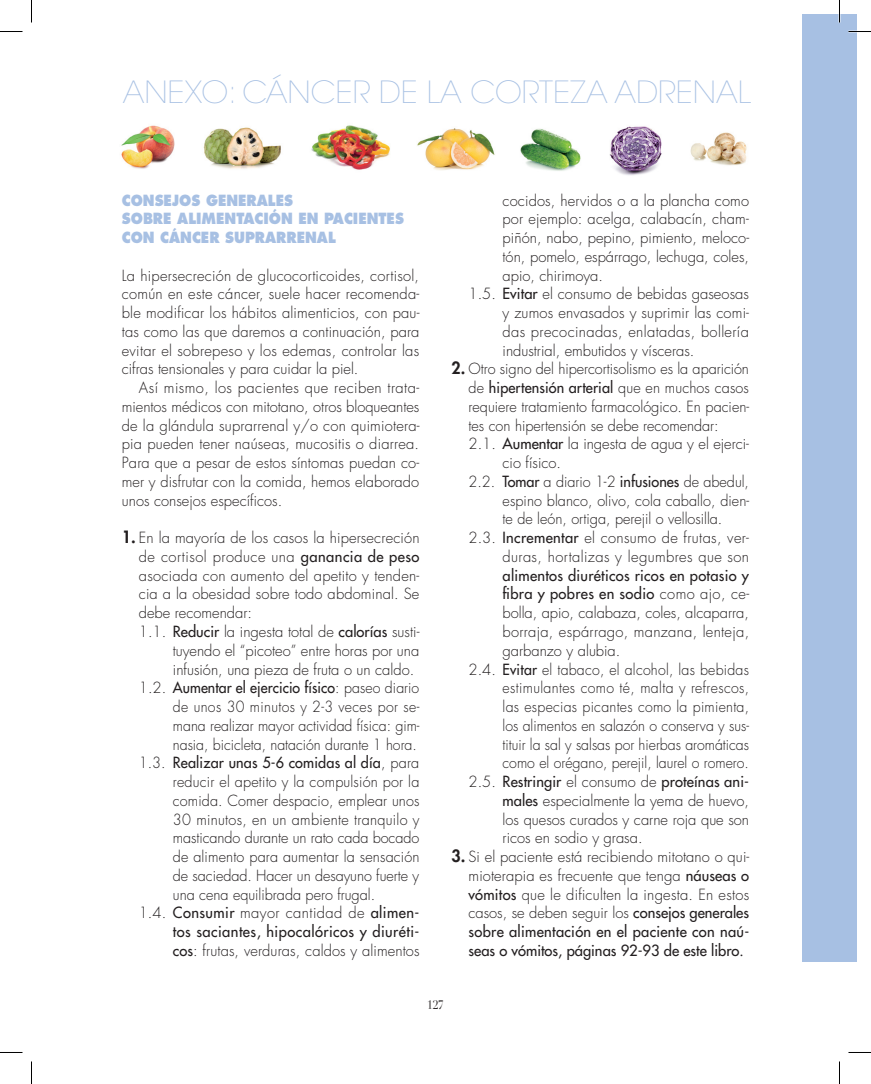
<style>
.page{position:relative;width:871px;height:1084px;background:#fff}
.page>*{position:absolute;margin:0;border:0;box-sizing:border-box;transform-origin:0 0}
.t1{font:200 30.45px "ITC Avant Garde Std";color:#a7c0e3}
.t2{font:300 15px/18.8px "Futura Std";color:#231f20;text-align:justify}
.t3{font:300 15px "Futura Std";color:#231f20;scale:.96 1}
.t4{font:300 15px "Futura Std";color:#231f20;scale:.94 1}
.t5{font:300 15px "Futura Std";letter-spacing:.025em;color:#231f20}
.t6{font:500 15px "Futura Std";letter-spacing:.01em;color:#231f20}
.t7{font:500 15px "Futura Std";letter-spacing:.01em;color:#231f20;scale:.96 1}
.t8{font:300 15px "Futura Std";letter-spacing:.03em;color:#231f20}
.t9{font:800 15px/18.8px "Futura Std";color:#a7c0e3;scale:.9 1}
.t10{font:300 15px "Futura Std";letter-spacing:.025em;color:#231f20;scale:.94 1}
.t11{font:500 15px "Futura Std";letter-spacing:.01em;color:#231f20;scale:.94 1}
.t12{font:500 15px "Futura Std";letter-spacing:.03em;color:#231f20}
.t13{font:300 15px "Futura Std";letter-spacing:.02em;color:#231f20}
.t14{font:300 15px "Futura Std";letter-spacing:.02em;color:#231f20;scale:.94 1}
.t15{font:300 15px "Futura Std";letter-spacing:.02em;color:#231f20;scale:.96 1}
.t16{font:12px "Didot";color:#231f20;scale:.9 1}
.s1{font-weight:800;font-size:16.5px}
.s2{font-weight:500}
.s3{font-weight:300}
</style>
<div class="page">
<div style="left:802px;top:14px;width:54px;height:948px;background:#a7c0e3"></div>
<img style="left:203px;top:127px;width:78px;height:42px">
<img style="left:520px;top:128px;width:61px;height:43px">
<img style="left:417px;top:128px;width:78px;height:42px">
<img style="left:121px;top:125px;width:54px;height:44px">
<img style="left:609px;top:126px;width:53px;height:49px">
<img style="left:690px;top:132px;width:57px;height:34px">
<img style="left:311px;top:125px;width:79px;height:45px">
<hr style="left:838px;top:0;width:2px;height:23px;background:#fff">
<svg style="left:0;top:31px;width:22px;height:1px"></svg>
<svg style="left:848px;top:31px;width:23px;height:1px"></svg>
<svg style="left:0;top:1052px;width:22px;height:1px"></svg>
<svg style="left:848px;top:1052px;width:23px;height:1px"></svg>
<svg style="left:31px;top:0;width:1px;height:23px"></svg>
<svg style="left:31px;top:1061px;width:1px;height:22px"></svg>
<svg style="left:839px;top:0;width:1px;height:23px"></svg>
<svg style="left:839px;top:1061px;width:1px;height:22px"></svg>
<h1 class="t1" style="left:123px;top:74px;width:21px">ANE</h1>
<h1 class="t1" style="left:185px;top:74px;width:80px">XO: CÁNCER</h1>
<h1 class="t1" style="left:379px;top:74px;width:113px">DELACORTEZA</h1>
<h1 class="t1" style="left:614px;top:74px;width:138px">ADRENAL</h1>
<p class="t9" style="left:122px;top:190px;width:315px">CONSEJOS GENERALES<br>SOBRE ALIMENTACIÓN EN PACIENTES<br>CON CÁNCER SUPRARRENAL</p>
<p class="t2" style="left:122px;top:266px;width:299px">La hipersecreción de glucocorticoides, cortisol, común en este cáncer, suele hacer recomenda&shy;ble modificar los hábitos alimenticios, con pau&shy;tas como las que daremos a continuación, para evitar el sobrepeso y los edemas, controlar las cifras tensionales y para cuidar la piel.</p>
<p class="t2" style="left:122px;top:379px;width:299px;text-indent:17px">Así mismo, los pacientes que reciben trata&shy;mientos médicos con mitotano, otros bloqueantes de la glándula suprarrenal y/o con quimiotera&shy;pia pueden tener naúseas, mucositis o diarrea.<br>Para que a pesar de estos síntomas puedan co&shy;mer y disfrutar con la comida, hemos elaborado unos consejos específicos.</p>
<p class="t2" style="left:122px;top:529px;width:299px"><span class="s1">1.</span> En la mayoría de los casos la hipersecreción</p>
<p class="t8" style="left:139px;top:547px;width:282px">de cortisol produce una <span class="s2">ganancia de peso</span></p>
<p class="t2" style="left:139px;top:566px;width:282px">asociada con aumento del apetito y tenden-</p>
<p class="t2" style="left:139px;top:585px;width:282px">cia a la obesidad sobre todo abdominal. Se</p>
<p class="t2" style="left:139px;top:604px;width:115px">debe recomendar:</p>
<p class="t2" style="left:139px;top:622px;width:282px">1.1. <span class="s2">Reducir</span> la ingesta total de <span class="s2">calorías</span> susti-</p>
<p class="t2" style="left:173px;top:641px;width:248px">tuyendo el “picoteo” entre horas por una</p>
<p class="t2" style="left:173px;top:660px;width:243px">infusión, una pieza de fruta o un caldo.</p>
<p class="t11" style="left:139px;top:678px;width:300px"><span class="s3">1.2.</span> Aumentar el ejercicio físico<span class="s3">: paseo diario</span></p>
<p class="t10" style="left:173px;top:697px;width:264px">de unos 30 minutos y 2-3 veces por se-</p>
<p class="t4" style="left:173px;top:716px;width:264px">mana realizar mayor actividad física: gim-</p>
<p class="t4" style="left:173px;top:735px;width:261px">nasia, bicicleta, natación durante 1 hora.</p>
<p class="t7" style="left:139px;top:753px;width:294px"><span class="s3">1.3.</span> Realizar unas 5-6 comidas al día<span class="s3">, para</span></p>
<p class="t3" style="left:173px;top:772px;width:258px">reducir el apetito y la compulsión por la</p>
<p class="t3" style="left:173px;top:791px;width:258px">comida. Comer despacio, emplear unos</p>
<p class="t15" style="left:173px;top:810px;width:258px">30 minutos, en un ambiente tranquilo y</p>
<p class="t3" style="left:173px;top:828px;width:258px">masticando durante un rato cada bocado</p>
<p class="t3" style="left:173px;top:847px;width:258px">de alimento para aumentar la sensación</p>
<p class="t3" style="left:173px;top:866px;width:258px">de saciedad. Hacer un desayuno fuerte y</p>
<p class="t3" style="left:173px;top:885px;width:212px">una cena equilibrada pero frugal.</p>
<p class="t8" style="left:139px;top:903px;width:282px">1.4. <span class="s2">Consumir</span> mayor cantidad de <span class="s2">alimen-</span></p>
<p class="t12" style="left:173px;top:922px;width:248px">tos saciantes, hipocalóricos y diuréti-</p>
<p class="t2" style="left:173px;top:941px;width:248px"><span class="s2">cos</span>: frutas, verduras, caldos y alimentos</p>
<p class="t2" style="left:503px;top:191px;width:248px">cocidos, hervidos o a la plancha como</p>
<p class="t2" style="left:503px;top:210px;width:248px">por ejemplo: acelga, calabacín, cham-</p>
<p class="t2" style="left:503px;top:229px;width:248px">piñón, nabo, pepino, pimiento, meloco-</p>
<p class="t2" style="left:503px;top:247px;width:248px">tón, pomelo, espárrago, lechuga, coles,</p>
<p class="t2" style="left:503px;top:266px;width:102px">apio, chirimoya.</p>
<p class="t2" style="left:468px;top:285px;width:282px">1.5. <span class="s2">Evitar</span> el consumo de bebidas gaseosas</p>
<p class="t2" style="left:503px;top:304px;width:248px">y zumos envasados y suprimir las comi-</p>
<p class="t5" style="left:503px;top:322px;width:248px">das precocinadas, enlatadas, bollería</p>
<p class="t2" style="left:503px;top:341px;width:193px">industrial, embutidos y vísceras.</p>
<p class="t3" style="left:451px;top:360px;width:311px"><span class="s1">2.</span> Otro signo del hipercortisolismo es la aparición</p>
<p class="t7" style="left:468px;top:378px;width:294px"><span class="s3">de</span> hipertensión arterial <span class="s3">que en muchos casos</span></p>
<p class="t3" style="left:468px;top:397px;width:294px">requiere tratamiento farmacológico. En pacien-</p>
<p class="t3" style="left:468px;top:416px;width:262px">tes con hipertensión se debe recomendar:</p>
<p class="t2" style="left:468px;top:435px;width:282px">2.1. <span class="s2">Aumentar</span> la ingesta de agua y el ejerci-</p>
<p class="t2" style="left:503px;top:454px;width:60px">cio físico.</p>
<p class="t3" style="left:468px;top:472px;width:294px">2.2. <span class="s2">Tomar</span> a diario 1-2 <span class="s2">infusiones</span> de abedul,</p>
<p class="t3" style="left:503px;top:491px;width:258px">espino blanco, olivo, cola caballo, dien-</p>
<p class="t3" style="left:503px;top:510px;width:231px">te de león, ortiga, perejil o vellosilla.</p>
<p class="t5" style="left:468px;top:528px;width:282px">2.3. <span class="s2">Incrementar</span> el consumo de frutas, ver-</p>
<p class="t5" style="left:503px;top:547px;width:248px">duras, hortalizas y legumbres que son</p>
<p class="t6" style="left:503px;top:566px;width:248px">alimentos diuréticos ricos en potasio y</p>
<p class="t6" style="left:503px;top:584px;width:248px">fibra y pobres en sodio <span class="s3">como ajo, ce-</span></p>
<p class="t2" style="left:503px;top:604px;width:248px">bolla, apio, calabaza, coles, alcaparra,</p>
<p class="t13" style="left:503px;top:622px;width:248px">borraja, espárrago, manzana, lenteja,</p>
<p class="t2" style="left:503px;top:641px;width:119px">garbanzo y alubia.</p>
<p class="t2" style="left:468px;top:660px;width:282px">2.4. <span class="s2">Evitar</span> el tabaco, el alcohol, las bebidas</p>
<p class="t10" style="left:503px;top:678px;width:264px">estimulantes como té, malta y refrescos,</p>
<p class="t14" style="left:503px;top:697px;width:264px">las especias picantes como la pimienta,</p>
<p class="t4" style="left:503px;top:716px;width:264px">los alimentos en salazón o conserva y sus-</p>
<p class="t4" style="left:503px;top:735px;width:264px">tituir la sal y salsas por hierbas aromáticas</p>
<p class="t4" style="left:503px;top:753px;width:264px">como el orégano, perejil, laurel o romero.</p>
<p class="t6" style="left:468px;top:772px;width:282px"><span class="s3">2.5.</span> Restringir <span class="s3">el consumo de</span> proteínas ani-</p>
<p class="t2" style="left:503px;top:791px;width:248px"><span class="s2">males</span> especialmente la yema de huevo,</p>
<p class="t2" style="left:503px;top:810px;width:248px">los quesos curados y carne roja que son</p>
<p class="t2" style="left:503px;top:829px;width:142px">ricos en sodio y grasa.</p>
<p class="t2" style="left:468px;top:847px;width:282px;text-indent:-17px"><span class="s1">3.</span> Si el paciente está recibiendo mitotano o qui&shy;mioterapia es frecuente que tenga <span class="s2">náuseas o vómitos</span> que le dificulten la ingesta. En estos casos, se deben seguir los <span class="s2">consejos generales sobre alimentación en el paciente con naú&shy;seas o vómitos, páginas 92-93 de este libro.</span></p>
<p class="t16" style="left:427px;top:997px;width:20px">127</p>
</div>
